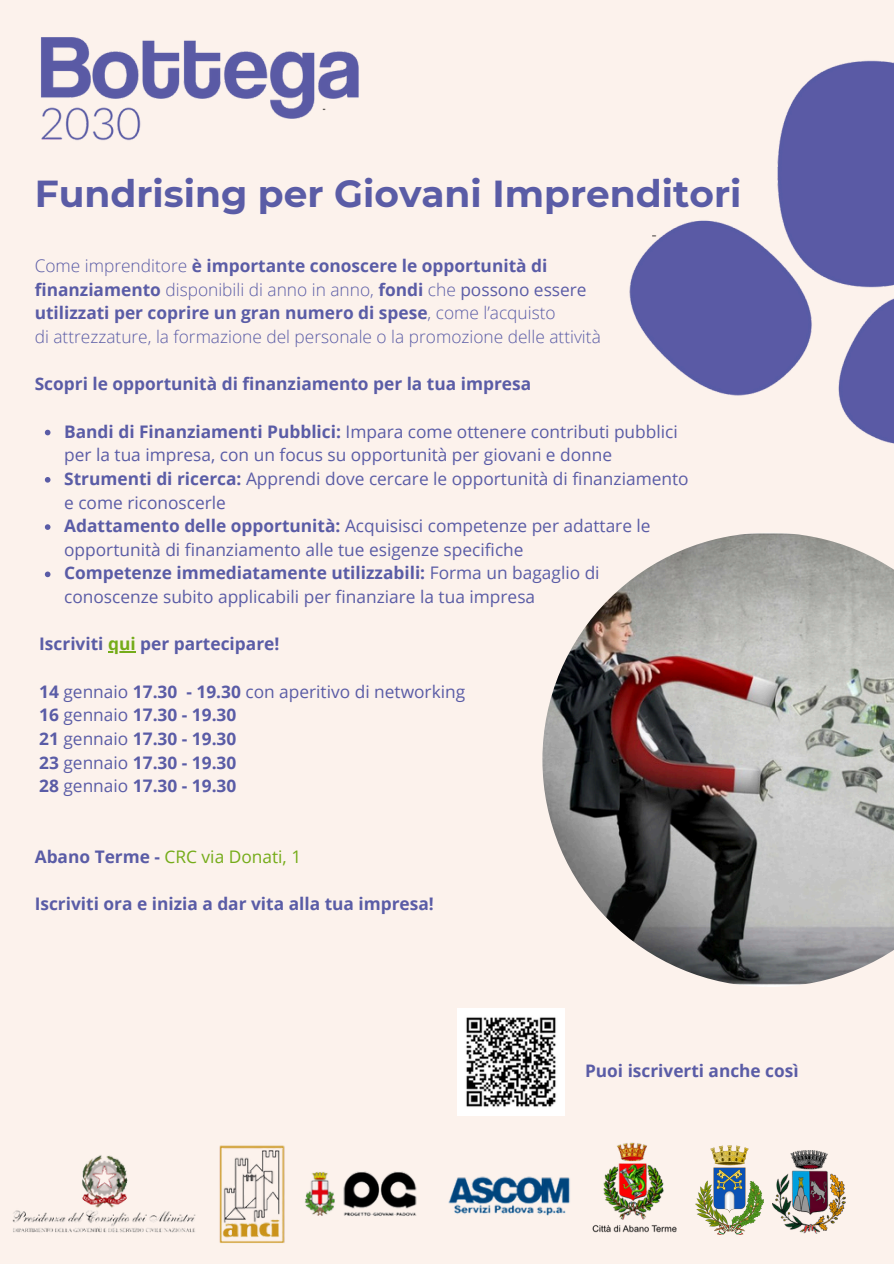
<style>
.page{position:relative;width:894px;height:1264px;background:#fff}
.page>*{position:absolute;margin:0;border:0;box-sizing:border-box;transform-origin:0 0}
.t1{font:700 37.5px "Montserrat";color:#5a5ca6}
.t2{font:17.25px/23.7px "Open Sans";color:#5a5ca6}
.t3{font:700 17.25px "Open Sans";color:#5a5ca6}
.t4{font:300 17.25px "Open Sans";color:#5a5ca6}
.t5{font:17.25px "Open Sans";color:#75ac19}
.s1{font-weight:300}
.s2{font-weight:700}
.s3{font-weight:400}
.s4{color:#75ac19}
.s5{font-weight:700;color:#5a5ca6}
</style>
<div class="page">
<div style="left:0;top:0;width:893px;height:1263px;background:#fcf2ec"></div>
<img style="left:629px;top:60px;width:264px;height:384px">
<img style="left:41px;top:37px;width:318px;height:104px">
<img style="left:12px;top:1145px;width:558px;height:98px">
<img style="left:592px;top:1142px;width:85px;height:91px">
<img style="left:695px;top:1145px;width:68px;height:89px">
<img style="left:542px;top:533px;width:351px;height:453px">
<img style="left:772px;top:1150px;width:73px;height:83px">
<svg style="left:45px;top:430px;width:5px;height:5px"></svg>
<svg style="left:45px;top:477px;width:5px;height:5px"></svg>
<svg style="left:45px;top:524px;width:5px;height:6px"></svg>
<svg style="left:45px;top:571px;width:5px;height:6px"></svg>
<svg style="left:108px;top:651px;width:28px;height:1px"></svg>
<img style="left:458px;top:1008px;width:106px;height:107px">
<p class="t1" style="left:35px;top:170px;width:708px">Fundrising per Giovani Imprenditori</p>
<p class="t3" style="left:35px;top:254px;width:514px"><span class="s1">Come imprenditore</span> è importante conoscere le opportunità di</p>
<h1 class="t4" style="left:35px;top:277px;width:553px"><span class="s2">finanziamento</span> disponibili di anno in anno, <span class="s2">fondi</span> che <span class="s3">possono essere</span></h1>
<p class="t3" style="left:35px;top:301px;width:522px">utilizzati per coprire un gran numero di spese<span class="s1">, come l’acquisto</span></p>
<p class="t4" style="left:35px;top:324px;width:567px">di attrezzature, la formazione del personale o la promozione delle attività</p>
<p class="t3" style="left:35px;top:372px;width:498px">Scopri le opportunità di finanziamento per la tua impresa</p>
<p class="t2" style="left:64px;top:419px;width:615px"><span class="s2">Bandi di Finanziamenti Pubblici:</span> Impara come ottenere contributi pubblici per la tua impresa, con un focus su opportunità per giovani e donne</p>
<h2 class="t2" style="left:64px;top:466px;width:625px"><span class="s2">Strumenti di ricerca:</span> Apprendi dove cercare le opportunità di finanziamento e come riconoscerle</h2>
<p class="t2" style="left:64px;top:513px;width:588px"><span class="s2">Adattamento delle opportunità:</span> Acquisisci competenze per adattare le opportunità di finanziamento alle tue esigenze specifiche</p>
<p class="t2" style="left:64px;top:561px;width:537px"><span class="s2">Competenze immediatamente utilizzabili:</span> Forma un bagaglio di conoscenze subito applicabili per finanziare la tua impresa</p>
<p class="t3" style="left:39px;top:632px;width:241px">Iscriviti <span class="s4">qui</span> per partecipare!</p>
<p class="t2" style="left:39px;top:679px;width:427px"><span class="s2">14</span> gennaio <span class="s2">17.30 - 19.30</span> con aperitivo di networking</p>
<h2 class="t3" style="left:39px;top:702px;width:199px">16 <span class="s3">gennaio</span> 17.30 - 19.30</h2>
<p class="t3" style="left:39px;top:726px;width:199px">21 <span class="s3">gennaio</span> 17.30 - 19.30</p>
<p class="t3" style="left:39px;top:750px;width:199px">23 <span class="s3">gennaio</span> 17.30 - 19.30</p>
<p class="t3" style="left:39px;top:773px;width:199px">28 <span class="s3">gennaio</span> 17.30 - 19.30</p>
<p class="t5" style="left:35px;top:844px;width:268px"><span class="s5">Abano Terme -</span> CRC via Donati, 1</p>
<p class="t3" style="left:35px;top:891px;width:400px">Iscriviti ora e inizia a dar vita alla tua impresa!</p>
<p class="t3" style="left:585px;top:1058px;width:215px">Puoi iscriverti anche così</p>
</div>
